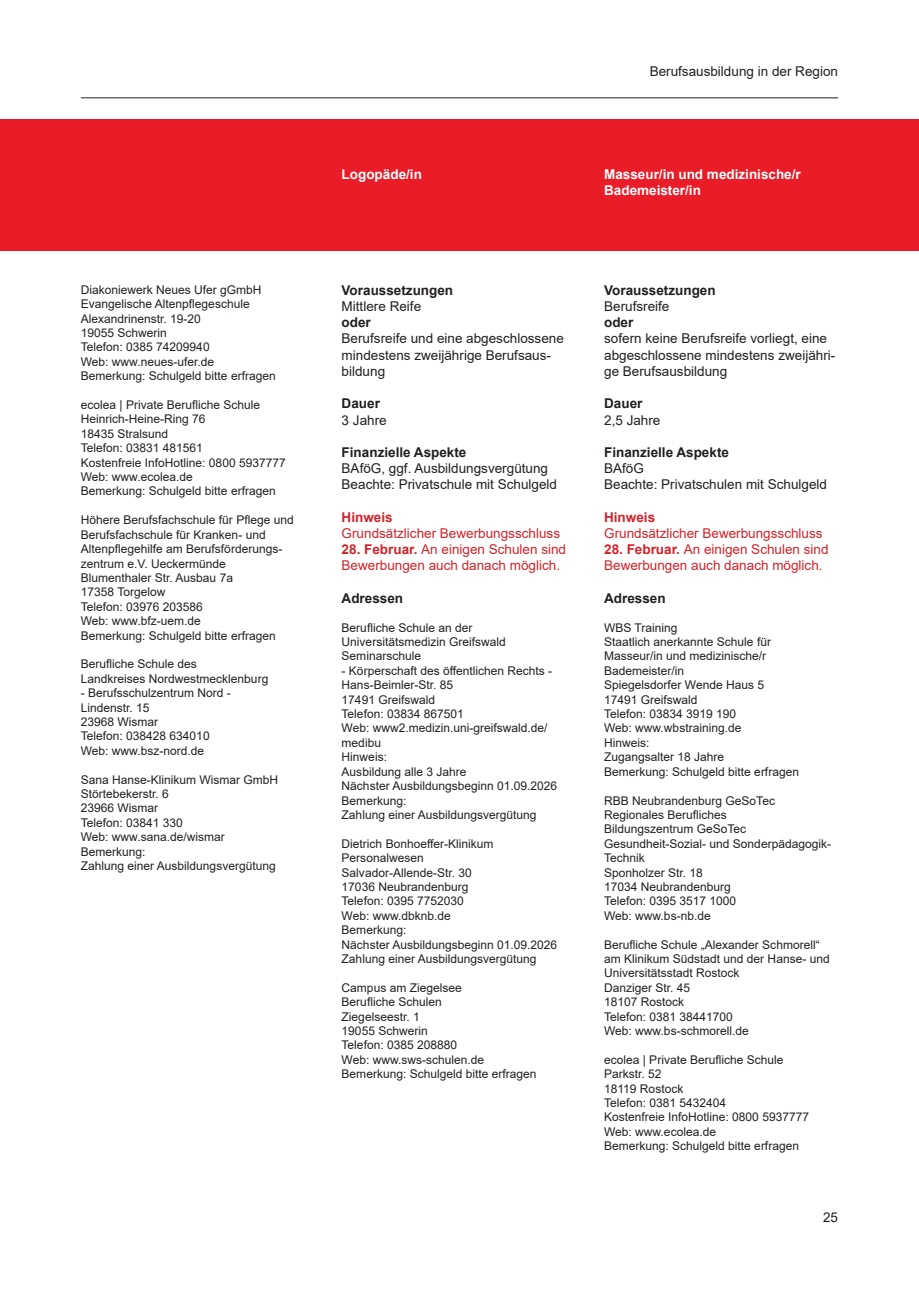
<style>
.page{position:relative;width:919px;height:1289px;background:#fff}
.page>*{position:absolute;margin:0;border:0;box-sizing:border-box;transform-origin:0 0}
.oben___nicht_im_Inha{font:13.5px/16.2px "Arial";color:#231f20}
.t1{font:13.5px "Arial";color:#d1232a}
.t2{font:700 13.5px "Arial";color:#231f20}
.t3{font:700 13.5px "Arial";color:#fff}
.t4{font:700 13.5px "Arial";color:#d1232a}
.t5{font:12px/14.4px "Arial";color:#231f20}
.s1{font-weight:700}
</style>
<div class="page">
<div style="left:0;top:119px;width:918px;height:132px;background:#ea1c28"></div>
<hr style="left:81px;top:97px;width:757px;height:1px;background:#231f20">
<p class="t5" style="left:81px;top:282px;width:182px">Diakoniewerk Neues Ufer gGmbH</p>
<p class="t5" style="left:81px;top:297px;width:170px">Evangelische Altenpflegeschule</p>
<p class="t5" style="left:81px;top:311px;width:122px">Alexandrinenstr. 19-20</p>
<p class="t5" style="left:81px;top:325px;width:88px">19055 Schwerin</p>
<p class="t5" style="left:81px;top:340px;width:130px">Telefon: 0385 74209940</p>
<p class="t5" style="left:81px;top:354px;width:135px">Web: www.neues-ufer.de</p>
<p class="t5" style="left:81px;top:369px;width:196px">Bemerkung: Schulgeld bitte erfragen</p>
<p class="t5" style="left:81px;top:397px;width:181px">ecolea | Private Berufliche Schule</p>
<p class="t5" style="left:81px;top:412px;width:126px">Heinrich-Heine-Ring 76</p>
<p class="t5" style="left:81px;top:426px;width:89px">18435 Stralsund</p>
<p class="t5" style="left:81px;top:441px;width:124px">Telefon: 03831 481561</p>
<p class="t5" style="left:81px;top:455px;width:206px">Kostenfreie InfoHotline: 0800 5937777</p>
<p class="t5" style="left:81px;top:469px;width:113px">Web: www.ecolea.de</p>
<p class="t5" style="left:81px;top:484px;width:196px">Bemerkung: Schulgeld bitte erfragen</p>
<p class="t5" style="left:81px;top:513px;width:214px">Höhere Berufsfachschule für Pflege und<br>Berufsfachschule für Kranken- und</p>
<p class="t5" style="left:81px;top:541px;width:203px">Altenpflegehilfe am Berufsförderungs-</p>
<p class="t5" style="left:81px;top:556px;width:146px">zentrum e.V. Ueckermünde</p>
<p class="t5" style="left:81px;top:570px;width:154px">Blumenthaler Str. Ausbau 7a</p>
<p class="t5" style="left:81px;top:585px;width:86px">17358 Torgelow</p>
<p class="t5" style="left:81px;top:599px;width:124px">Telefon: 03976 203586</p>
<p class="t5" style="left:81px;top:613px;width:121px">Web: www.bfz-uem.de</p>
<p class="t5" style="left:81px;top:628px;width:196px">Bemerkung: Schulgeld bitte erfragen</p>
<p class="t5" style="left:81px;top:657px;width:118px">Berufliche Schule des</p>
<p class="t5" style="left:81px;top:671px;width:189px">Landkreises Nordwestmecklenburg</p>
<p class="t5" style="left:81px;top:685px;width:152px">- Berufsschulzentrum Nord -</p>
<p class="t5" style="left:81px;top:700px;width:70px">Lindenstr. 15</p>
<p class="t5" style="left:81px;top:714px;width:79px">23968 Wismar</p>
<p class="t5" style="left:81px;top:729px;width:130px">Telefon: 038428 634010</p>
<p class="t5" style="left:81px;top:743px;width:125px">Web: www.bsz-nord.de</p>
<p class="t5" style="left:81px;top:772px;width:199px">Sana Hanse-Klinikum Wismar GmbH</p>
<p class="t5" style="left:81px;top:786px;width:90px">Störtebekerstr. 6</p>
<p class="t5" style="left:81px;top:801px;width:79px">23966 Wismar</p>
<p class="t5" style="left:81px;top:815px;width:104px">Telefon: 03841 330</p>
<p class="t5" style="left:81px;top:829px;width:145px">Web: www.sana.de/wismar</p>
<p class="t5" style="left:81px;top:844px;width:66px">Bemerkung:</p>
<p class="t5" style="left:81px;top:858px;width:196px">Zahlung einer Ausbildungsvergütung</p>
<p class="t3" style="left:341px;top:165px;width:82px">Logopäde/in</p>
<p class="t2" style="left:341px;top:280px;width:113px">Voraussetzungen</p>
<p class="oben___nicht_im_Inha" style="left:341px;top:298px;width:81px">Mittlere Reife</p>
<p class="t2" style="left:341px;top:313px;width:31px">oder</p>
<p class="oben___nicht_im_Inha" style="left:341px;top:330px;width:224px">Berufsreife und eine abgeschlossene</p>
<p class="oben___nicht_im_Inha" style="left:341px;top:347px;width:211px">mindestens zweijährige Berufsaus&shy;bildung</p>
<p class="t2" style="left:341px;top:394px;width:40px">Dauer</p>
<p class="oben___nicht_im_Inha" style="left:341px;top:411px;width:47px">3 Jahre</p>
<p class="t2" style="left:341px;top:442px;width:126px">Finanzielle Aspekte</p>
<p class="oben___nicht_im_Inha" style="left:341px;top:460px;width:208px">BAföG, ggf. Ausbildungsvergütung</p>
<p class="oben___nicht_im_Inha" style="left:341px;top:476px;width:217px">Beachte: Privatschule mit Schulgeld</p>
<p class="t4" style="left:341px;top:507px;width:53px">Hinweis</p>
<p class="t1" style="left:341px;top:524px;width:220px">Grundsätzlicher Bewerbungsschluss</p>
<p class="t1" style="left:341px;top:540px;width:226px"><span class="s1">28. Februar.</span> An einigen Schulen sind</p>
<p class="t1" style="left:341px;top:556px;width:220px">Bewerbungen auch danach möglich.</p>
<p class="t2" style="left:341px;top:588px;width:63px">Adressen</p>
<p class="t5" style="left:341px;top:620px;width:132px">Berufliche Schule an der</p>
<p class="t5" style="left:341px;top:634px;width:166px">Universitätsmedizin Greifswald</p>
<p class="t5" style="left:341px;top:649px;width:81px">Seminarschule</p>
<p class="t5" style="left:341px;top:663px;width:212px">- Körperschaft des öffentlichen Rechts -</p>
<p class="t5" style="left:341px;top:677px;width:113px">Hans-Beimler-Str. 85</p>
<p class="t5" style="left:341px;top:692px;width:95px">17491 Greifswald</p>
<p class="t5" style="left:341px;top:706px;width:124px">Telefon: 03834 867501</p>
<p class="t5" style="left:341px;top:721px;width:207px">Web: www2.medizin.uni-greifswald.de/</p>
<p class="t5" style="left:341px;top:735px;width:41px">medibu</p>
<p class="t5" style="left:341px;top:749px;width:47px">Hinweis:</p>
<p class="t5" style="left:341px;top:764px;width:126px">Ausbildung alle 3 Jahre</p>
<p class="t5" style="left:341px;top:778px;width:217px">Nächster Ausbildungsbeginn 01.09.2026</p>
<p class="t5" style="left:341px;top:793px;width:66px">Bemerkung:</p>
<p class="t5" style="left:341px;top:807px;width:196px">Zahlung einer Ausbildungsvergütung</p>
<p class="t5" style="left:341px;top:836px;width:153px">Dietrich Bonhoeffer-Klinikum</p>
<p class="t5" style="left:341px;top:850px;width:84px">Personalwesen</p>
<p class="t5" style="left:341px;top:865px;width:132px">Salvador-Allende-Str. 30</p>
<p class="t5" style="left:341px;top:879px;width:128px">17036 Neubrandenburg</p>
<p class="t5" style="left:341px;top:893px;width:124px">Telefon: 0395 7752030</p>
<p class="t5" style="left:341px;top:908px;width:111px">Web: www.dbknb.de</p>
<p class="t5" style="left:341px;top:922px;width:66px">Bemerkung:</p>
<p class="t5" style="left:341px;top:937px;width:217px">Nächster Ausbildungsbeginn 01.09.2026</p>
<p class="t5" style="left:341px;top:951px;width:196px">Zahlung einer Ausbildungsvergütung</p>
<p class="t5" style="left:341px;top:980px;width:122px">Campus am Ziegelsee</p>
<p class="t5" style="left:341px;top:994px;width:102px">Berufliche Schulen</p>
<p class="t5" style="left:341px;top:1009px;width:80px">Ziegelseestr. 1</p>
<p class="t5" style="left:341px;top:1023px;width:88px">19055 Schwerin</p>
<p class="t5" style="left:341px;top:1037px;width:117px">Telefon: 0385 208880</p>
<p class="t5" style="left:341px;top:1052px;width:144px">Web: www.sws-schulen.de</p>
<p class="t5" style="left:341px;top:1066px;width:196px">Bemerkung: Schulgeld bitte erfragen</p>
<p class="oben___nicht_im_Inha" style="left:649px;top:63px;width:190px">Berufsausbildung in der Region</p>
<p class="t3" style="left:604px;top:165px;width:198px">Masseur/in und medizinische/r</p>
<p class="t3" style="left:604px;top:181px;width:98px">Bademeister/in</p>
<p class="t2" style="left:604px;top:280px;width:113px">Voraussetzungen</p>
<p class="oben___nicht_im_Inha" style="left:604px;top:298px;width:67px">Berufsreife</p>
<p class="t2" style="left:604px;top:313px;width:31px">oder</p>
<p class="oben___nicht_im_Inha" style="left:604px;top:330px;width:224px">sofern keine Berufsreife vorliegt, eine</p>
<p class="oben___nicht_im_Inha" style="left:604px;top:347px;width:233px">abgeschlossene mindestens zweijähri&shy;ge Berufsausbildung</p>
<p class="t2" style="left:604px;top:394px;width:40px">Dauer</p>
<p class="oben___nicht_im_Inha" style="left:604px;top:411px;width:58px">2,5 Jahre</p>
<p class="t2" style="left:604px;top:442px;width:126px">Finanzielle Aspekte</p>
<p class="oben___nicht_im_Inha" style="left:604px;top:460px;width:41px">BAföG</p>
<p class="oben___nicht_im_Inha" style="left:604px;top:476px;width:224px">Beachte: Privatschulen mit Schulgeld</p>
<p class="t4" style="left:604px;top:507px;width:53px">Hinweis</p>
<p class="t1" style="left:604px;top:524px;width:220px">Grundsätzlicher Bewerbungsschluss</p>
<p class="t1" style="left:604px;top:540px;width:226px"><span class="s1">28. Februar.</span> An einigen Schulen sind</p>
<p class="t1" style="left:604px;top:556px;width:220px">Bewerbungen auch danach möglich.</p>
<p class="t2" style="left:604px;top:588px;width:63px">Adressen</p>
<p class="t5" style="left:604px;top:620px;width:75px">WBS Training</p>
<p class="t5" style="left:604px;top:634px;width:168px">Staatlich anerkannte Schule für</p>
<p class="t5" style="left:604px;top:649px;width:164px">Masseur/in und medizinische/r</p>
<p class="t5" style="left:604px;top:663px;width:82px">Bademeister/in</p>
<p class="t5" style="left:604px;top:677px;width:161px">Spiegelsdorfer Wende Haus 5</p>
<p class="t5" style="left:604px;top:692px;width:95px">17491 Greifswald</p>
<p class="t5" style="left:604px;top:706px;width:134px">Telefon: 03834 3919 190</p>
<p class="t5" style="left:604px;top:721px;width:139px">Web: www.wbstraining.de</p>
<p class="t5" style="left:604px;top:735px;width:47px">Hinweis:</p>
<p class="t5" style="left:604px;top:749px;width:122px">Zugangsalter 18 Jahre</p>
<p class="t5" style="left:604px;top:764px;width:196px">Bemerkung: Schulgeld bitte erfragen</p>
<p class="t5" style="left:604px;top:793px;width:172px">RBB Neubrandenburg GeSoTec</p>
<p class="t5" style="left:604px;top:807px;width:124px">Regionales Berufliches</p>
<p class="t5" style="left:604px;top:821px;width:144px">Bildungszentrum GeSoTec</p>
<p class="t5" style="left:604px;top:836px;width:228px">Gesundheit-Sozial- und Sonderpädagogik-<br>Technik</p>
<p class="t5" style="left:604px;top:865px;width:100px">Sponholzer Str. 18</p>
<p class="t5" style="left:604px;top:879px;width:128px">17034 Neubrandenburg</p>
<p class="t5" style="left:604px;top:893px;width:134px">Telefon: 0395 3517 1000</p>
<p class="t5" style="left:604px;top:908px;width:108px">Web: www.bs-nb.de</p>
<p class="t5" style="left:604px;top:937px;width:217px">Berufliche Schule „Alexander Schmorell“</p>
<p class="t5" style="left:604px;top:951px;width:227px">am Klinikum Südstadt und der Hanse- und<br>Universitätsstadt Rostock</p>
<p class="t5" style="left:604px;top:980px;width:88px">Danziger Str. 45</p>
<p class="t5" style="left:604px;top:994px;width:82px">18107 Rostock</p>
<p class="t5" style="left:604px;top:1009px;width:130px">Telefon: 0381 38441700</p>
<p class="t5" style="left:604px;top:1023px;width:146px">Web: www.bs-schmorell.de</p>
<p class="t5" style="left:604px;top:1052px;width:181px">ecolea | Private Berufliche Schule</p>
<p class="t5" style="left:604px;top:1066px;width:59px">Parkstr. 52</p>
<p class="t5" style="left:604px;top:1081px;width:81px">18119 Rostock</p>
<p class="t5" style="left:604px;top:1095px;width:124px">Telefon: 0381 5432404</p>
<p class="t5" style="left:604px;top:1109px;width:206px">Kostenfreie InfoHotline: 0800 5937777</p>
<p class="t5" style="left:604px;top:1124px;width:113px">Web: www.ecolea.de</p>
<p class="t5" style="left:604px;top:1138px;width:196px">Bemerkung: Schulgeld bitte erfragen</p>
<p class="oben___nicht_im_Inha" style="left:823px;top:1209px;width:17px">25</p>
</div>
